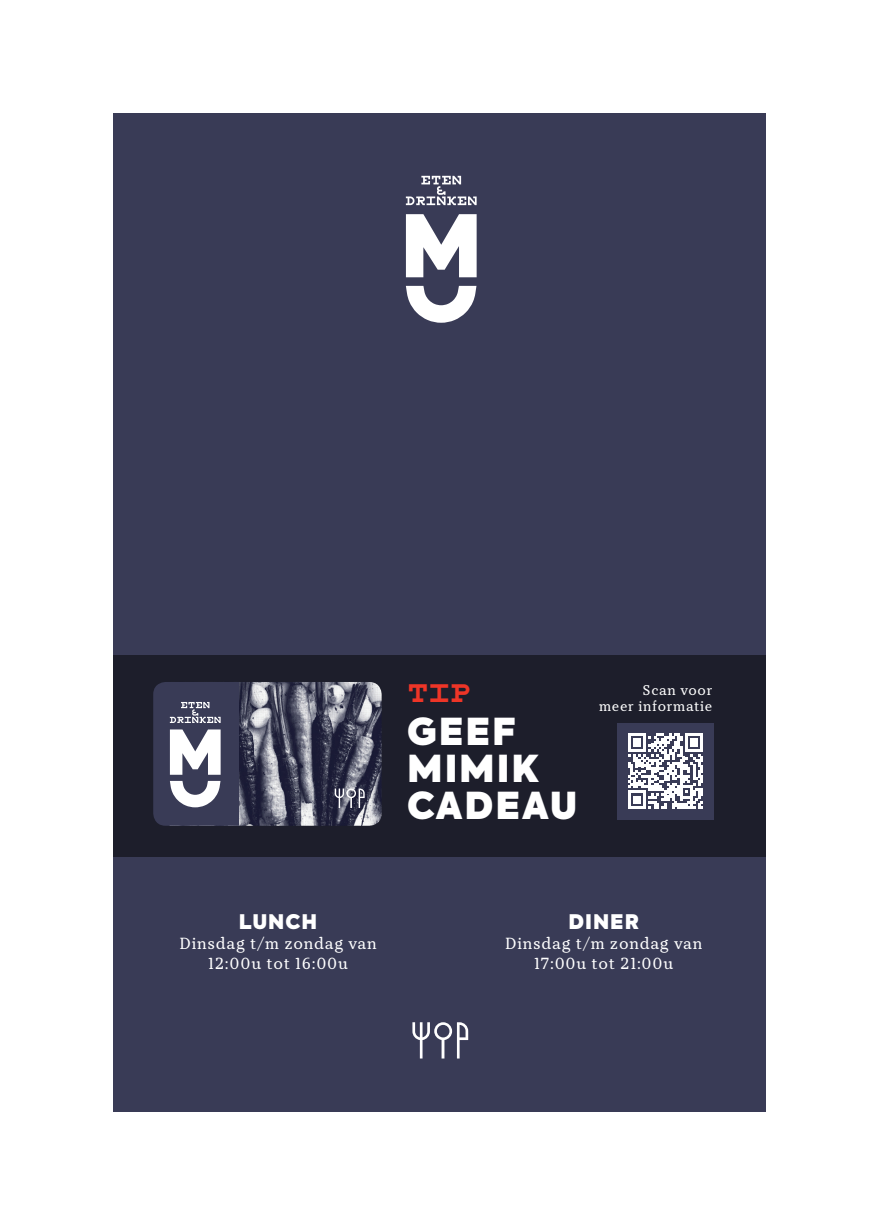
<style>
.page{position:relative;width:874px;height:1225px;background:#fff}
.page>*{position:absolute;margin:0;border:0;box-sizing:border-box;transform-origin:0 0}
.t1{font:800 37px/37px "Axiforma";letter-spacing:.05em;color:#fff}
.t2{font:800 20px "Axiforma";letter-spacing:.05em;color:#fff}
.t3{font:17.8px "Snellen";color:#ee3527}
.t4{font:16px/20px "TT Tricks";letter-spacing:.05em;color:#fff;text-align:center}
.t5{font:14px/16px "TT Tricks";letter-spacing:.05em;color:#fff;text-align:right}
</style>
<div class="page">
<div style="left:113px;top:113px;width:652px;height:998px;background:#393b56"></div>
<svg style="left:412px;top:1022px;width:56px;height:36px"></svg>
<svg style="left:405px;top:214px;width:71px;height:63px"></svg>
<svg style="left:406px;top:286px;width:70px;height:37px"></svg>
<svg style="left:405px;top:176px;width:71px;height:29px"></svg>
<div style="left:113px;top:655px;width:652px;height:201px;background:#1d1e2b"></div>
<div style="left:617px;top:723px;width:96px;height:96px;background:#393b56"></div>
<svg style="left:628px;top:733px;width:75px;height:76px"></svg>
<img style="left:239px;top:682px;width:142px;height:143px">
<div style="left:153px;top:682px;width:86px;height:143px;background:#393b56"></div>
<svg style="left:170px;top:729px;width:50px;height:45px"></svg>
<svg style="left:170px;top:781px;width:50px;height:26px"></svg>
<svg style="left:170px;top:702px;width:50px;height:21px"></svg>
<svg style="left:334px;top:788px;width:30px;height:20px"></svg>
<p class="t3" style="left:409px;top:685px;width:65px">TIP</p>
<p class="t5" style="left:598px;top:682px;width:115px">Scan voor<br>meer informatie</p>
<h1 class="t1" style="left:407px;top:713px;width:172px">GEEF<br>MIMIK<br>CADEAU</h1>
<p class="t2" style="left:239px;top:906px;width:80px">LUNCH</p>
<p class="t4" style="left:179px;top:933px;width:198px">Dinsdag t/m zondag van<br>12:00u tot 16:00u</p>
<p class="t2" style="left:568px;top:907px;width:72px">DINER</p>
<p class="t4" style="left:505px;top:933px;width:198px">Dinsdag t/m zondag van<br>17:00u tot 21:00u</p>
</div>
